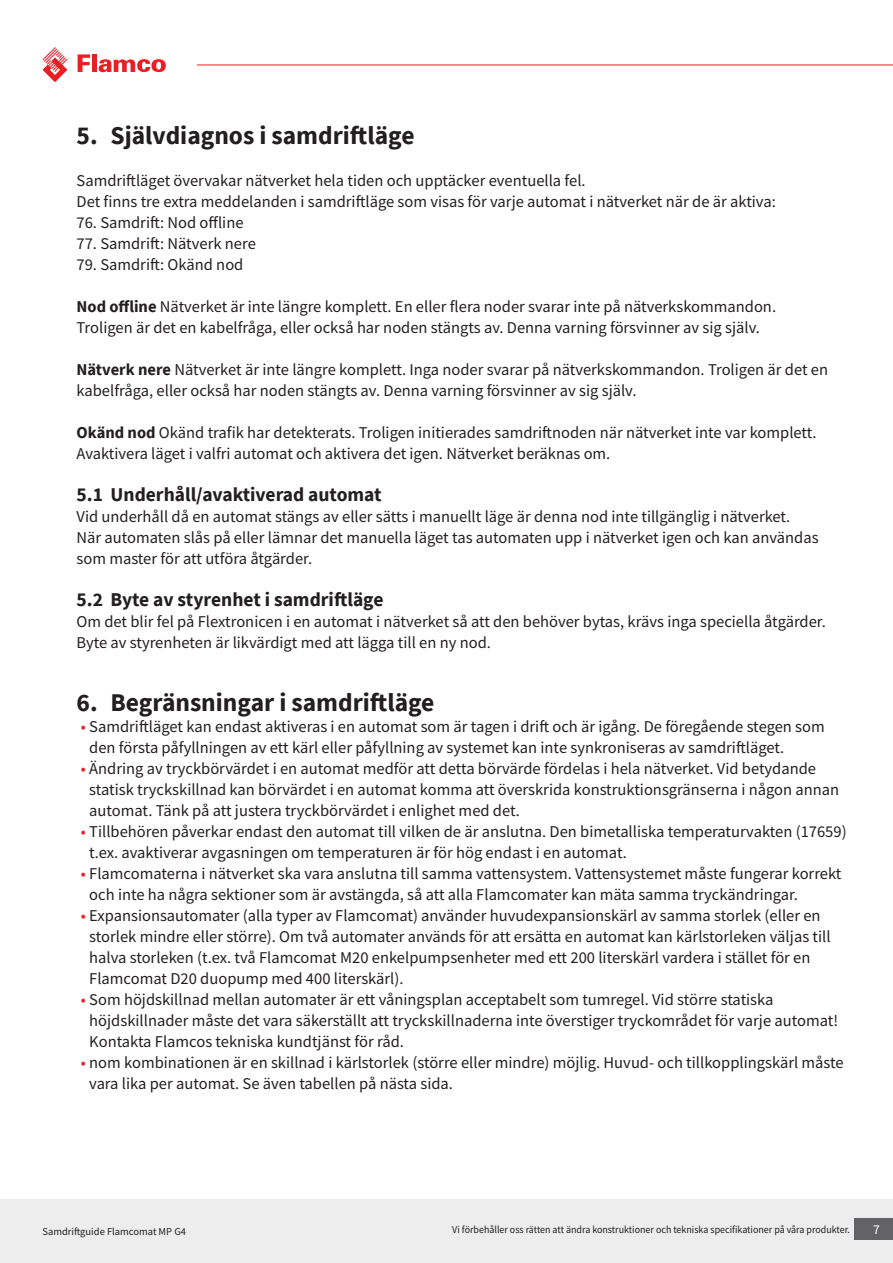
<style>
.page{position:relative;width:893px;height:1263px;background:#fff}
.page>*{position:absolute;margin:0;border:0;box-sizing:border-box;transform-origin:0 0}
.t1{font:700 25.5px "Source Sans Pro";color:#231f20}
.t2{font:700 19.5px "Source Sans Pro";color:#231f20}
.t3{font:16.5px/21px "Source Sans Pro";color:#231f20}
.t4{font:13.5px "Source Sans Pro";color:#fff}
.t5{font:10.5px "Source Sans Pro";color:#231f20;scale:.95 1}
.t6{font:10.5px "Source Sans Pro";color:#231f20}
.s1{font-weight:700}
.s2{color:#ee1d23}
</style>
<div class="page">
<div style="left:0;top:1199px;width:893px;height:64px;background:#ededee"></div>
<svg style="left:78px;top:54px;width:12px;height:18px"></svg>
<div style="left:92px;top:54px;width:5px;height:18px;background:#eb1e25"></div>
<svg style="left:99px;top:59px;width:67px;height:13px"></svg>
<svg style="left:43px;top:48px;width:24px;height:34px"></svg>
<div style="left:854px;top:1218px;width:39px;height:21px;background:#636366"></div>
<hr style="left:197px;top:65px;width:696px;height:1px;background:#ee1d23">
<h1 class="t1" style="left:77px;top:118px;width:340px">5. Självdiagnos i samdriftläge</h1>
<p class="t3" style="left:77px;top:170px;width:701px">Samdriftläget övervakar nätverket hela tiden och upptäcker eventuella fel.<br>Det finns tre extra meddelanden i samdriftläge som visas för varje automat i nätverket när de är aktiva:</p>
<p class="t3" style="left:77px;top:212px;width:169px">76. Samdrift: Nod offline</p>
<p class="t3" style="left:77px;top:233px;width:181px">77. Samdrift: Nätverk nere</p>
<p class="t3" style="left:77px;top:254px;width:168px">79. Samdrift: Okänd nod</p>
<p class="t3" style="left:77px;top:296px;width:701px"><span class="s1">Nod offline</span> Nätverket är inte längre komplett. En eller flera noder svarar inte på nätverkskommandon.<br>Troligen är det en kabelfråga, eller också har noden stängts av. Denna varning försvinner av sig själv.</p>
<p class="t3" style="left:77px;top:359px;width:753px"><span class="s1">Nätverk nere</span> Nätverket är inte längre komplett. Inga noder svarar på nätverkskommandon. Troligen är det en kabelfråga, eller också har noden stängts av. Denna varning försvinner av sig själv.</p>
<p class="t3" style="left:77px;top:422px;width:742px"><span class="s1">Okänd nod</span> Okänd trafik har detekterats. Troligen initierades samdriftnoden när nätverket inte var komplett.<br>Avaktivera läget i valfri automat och aktivera det igen. Nätverket beräknas om.</p>
<p class="t2" style="left:77px;top:481px;width:307px">5.1 Underhåll/avaktiverad automat</p>
<p class="t3" style="left:77px;top:506px;width:743px">Vid underhåll då en automat stängs av eller sätts i manuellt läge är denna nod inte tillgänglig i nätverket.<br>När automaten slås på eller lämnar det manuella läget tas automaten upp i nätverket igen och kan användas som master för att utföra åtgärder.</p>
<p class="t2" style="left:77px;top:586px;width:308px">5.2 Byte av styrenhet i samdriftläge</p>
<p class="t3" style="left:77px;top:611px;width:751px">Om det blir fel på Flextronicen i en automat i nätverket så att den behöver bytas, krävs inga speciella åtgärder.<br>Byte av styrenheten är likvärdigt med att lägga till en ny nod.</p>
<h1 class="t1" style="left:77px;top:685px;width:359px">6. Begränsningar i samdriftläge</h1>
<p class="t3" style="left:89px;top:716px;width:737px;text-indent:-8px"><span class="s2">•</span> Samdriftläget kan endast aktiveras i en automat som är tagen i drift och är igång. De föregående stegen som den första påfyllningen av ett kärl eller påfyllning av systemet kan inte synkroniseras av samdriftläget.</p>
<p class="t3" style="left:89px;top:758px;width:751px;text-indent:-8px"><span class="s2">•</span> Ändring av tryckbörvärdet i en automat medför att detta börvärde fördelas i hela nätverket. Vid betydande statisk tryckskillnad kan börvärdet i en automat komma att överskrida konstruktionsgränserna i någon annan automat. Tänk på att justera tryckbörvärdet i enlighet med det.</p>
<p class="t3" style="left:89px;top:821px;width:759px;text-indent:-8px"><span class="s2">•</span> Tillbehören påverkar endast den automat till vilken de är anslutna. Den bimetalliska temperaturvakten (17659) t.ex. avaktiverar avgasningen om temperaturen är för hög endast i en automat.</p>
<p class="t3" style="left:89px;top:863px;width:754px;text-indent:-8px"><span class="s2">•</span> Flamcomaterna i nätverket ska vara anslutna till samma vattensystem. Vattensystemet måste fungerar korrekt och inte ha några sektioner som är avstängda, så att alla Flamcomater kan mäta samma tryckändringar.</p>
<p class="t3" style="left:89px;top:905px;width:743px;text-indent:-8px"><span class="s2">•</span> Expansionsautomater (alla typer av Flamcomat) använder huvudexpansionskärl av samma storlek (eller en storlek mindre eller större). Om två automater används för att ersätta en automat kan kärlstorleken väljas till halva storleken (t.ex. två Flamcomat M20 enkelpumpsenheter med ett 200 literskärl vardera i stället för en Flamcomat D20 duopump med 400 literskärl).</p>
<p class="t3" style="left:89px;top:989px;width:750px;text-indent:-8px"><span class="s2">•</span> Som höjdskillnad mellan automater är ett våningsplan acceptabelt som tumregel. Vid större statiska höjdskillnader måste det vara säkerställt att tryckskillnaderna inte överstiger tryckområdet för varje automat!<br>Kontakta Flamcos tekniska kundtjänst för råd.</p>
<p class="t3" style="left:89px;top:1052px;width:756px;text-indent:-8px"><span class="s2">•</span> nom kombinationen är en skillnad i kärlstorlek (större eller mindre) möjlig. Huvud- och tillkopplingskärl måste vara lika per automat. Se även tabellen på nästa sida.</p>
<p class="t6" style="left:43px;top:1225px;width:145px">Samdriftguide Flamcomat MP G4</p>
<p class="t5" style="left:452px;top:1222px;width:420px">Vi förbehåller oss rätten att ändra konstruktioner och tekniska specifikationer på våra produkter.</p>
<p class="t4" style="left:873px;top:1221px;width:8px">7</p>
</div>
